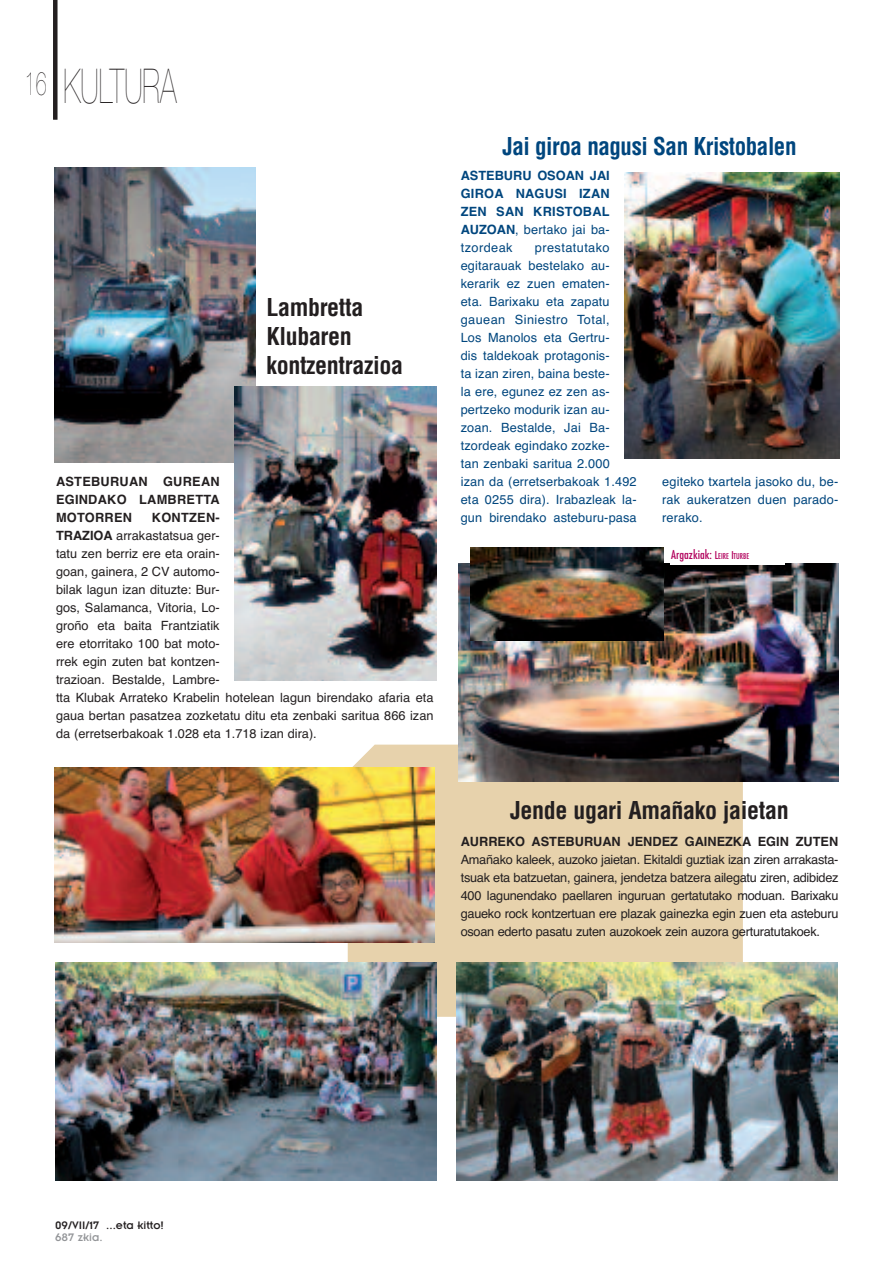
<style>
.page{position:relative;width:893px;height:1263px;background:#fff}
.page>*{position:absolute;margin:0;border:0;box-sizing:border-box;transform-origin:0 0}
.t1{font:200 48px "Helvetica Neue";color:#231f20;scale:.6 1}
.t2{font:700 condensed 24px/28.8px "Helvetica";letter-spacing:-.015em;color:#231f20}
.t3{font:700 condensed 24px "Helvetica";letter-spacing:-.02em;color:#00467e;scale:.96 1}
.t4{font:12.75px/18px "Helvetica";color:#231f20;text-align:justify}
.t5{font:12.75px/18px "Helvetica";letter-spacing:.01em;color:#00467e}
.t6{font:700 12.75px/18px "Helvetica";color:#231f20;text-align:justify}
.t7{font:700 12.75px/18px "Helvetica";letter-spacing:.02em;color:#00467e;text-align:justify}
.t8{font:12px "Insignia";color:#231f20}
.t9{font:500 condensed 12px "Futura";color:#b1015c}
.t10{font:12px "Insignia";color:#939598}
.s1{font-weight:700}
.s2{font-weight:400}
.s3{font-size:10.5px}
.s4{font-size:7.8px}
</style>
<div class="page">
<div style="left:348px;top:745px;width:395px;height:272px;background:#e7d2ac"></div>
<div style="left:53px;top:0;width:5px;height:120px;background:#231f20"></div>
<img style="left:625px;top:173px;width:214px;height:285px">
<img style="left:458px;top:563px;width:380px;height:218px">
<img style="left:54px;top:168px;width:202px;height:294px">
<img style="left:235px;top:386px;width:201px;height:295px">
<img style="left:457px;top:962px;width:380px;height:218px">
<img style="left:55px;top:768px;width:380px;height:175px">
<img style="left:56px;top:962px;width:380px;height:218px">
<img style="left:471px;top:548px;width:193px;height:93px">
<div style="left:670px;top:548px;width:114px;height:16px;background:#fff"></div>
<h1 class="t1" style="left:25px;top:59px;width:254px"><sup>16</sup> KULTURA</h1>
<h2 class="t2" style="left:266px;top:294px;width:138px">Lambretta<br>Klubaren kontzentrazioa</h2>
<p class="t6" style="left:56px;top:473px;width:165px">ASTEBURUAN GUREAN EGINDAKO LAMBRETTA MOTORREN</p>
<p class="t4" style="left:56px;top:509px;width:379px;text-align:left;text-indent:96px"><span class="s1">KONTZEN-<br>TRAZIOA</span> arrakastatsua ger-<br>tatu zen berriz ere eta orain-<br>goan, gainera, 2 CV automo-<br>bilak lagun izan dituzte: Bur-<br>gos, Salamanca, Vitoria, Lo-<br>groño eta baita Frantziatik<br>ere etorritako 100 bat moto-<br>rrek egin zuten bat kontzen-<br>trazioan. Bestalde, Lambre-<br>tta Klubak Arrateko Krabelin hotelean lagun birendako afaria eta gaua bertan pasatzea zozketatu ditu eta zenbaki saritua 866 izan da (erretserbakoak 1.028 eta 1.718 izan dira).</p>
<h2 class="t3" style="left:503px;top:133px;width:308px">Jai giroa nagusi San Kristobalen</h2>
<p class="t7" style="left:461px;top:167px;width:151px">ASTEBURU OSOAN JAI GIROA NAGUSI IZAN ZEN SAN KRISTOBAL AUZOAN<span class="s2">, bertako jai ba&shy;tzordeak</span></p>
<p class="t5" style="left:461px;top:239px;width:177px;text-indent:74px">prestatutako egitarauak bestelako au&shy;kerarik ez zuen ematen-<br>eta. Barixaku eta zapatu gauean Siniestro Total,<br>Los Manolos eta Gertru-<br>dis taldekoak protagonis-<br>ta izan ziren, baina beste-<br>la ere, egunez ez zen as&shy;pertzeko modurik izan au&shy;zoan. Bestalde, Jai Ba&shy;tzordeak egindako zozke-<br>tan zenbaki saritua 2.000 izan da (erretserbakoak 1.492 eta 0255 dira). Irabazleak la&shy;gun birendako asteburu-pasa</p>
<p class="t5" style="left:662px;top:473px;width:178px;text-align:justify">egiteko txartela jasoko du, be&shy;rak aukeratzen duen parado&shy;rerako.</p>
<p class="t9" style="left:671px;top:548px;width:79px">Argazkiak: <span class="s3">L</span><span class="s4">EIRE</span> <span class="s3">I</span><span class="s4">TURBE</span></p>
<h2 class="t2" style="left:510px;top:796px;width:280px">Jende ugari Amañako jaietan</h2>
<p class="t6" style="left:461px;top:833px;width:379px">AURREKO ASTEBURUAN JENDEZ GAINEZKA EGIN ZUTEN</p>
<p class="t4" style="left:461px;top:851px;width:379px">Amañako kaleek, auzoko jaietan. Ekitaldi guztiak izan ziren arrakasta&shy;tsuak eta batzuetan, gainera, jendetza batzera ailegatu ziren, adibidez 400 lagunendako paellaren inguruan gertatutako moduan. Barixaku gaueko rock kontzertuan ere plazak gainezka egin zuen eta asteburu osoan ederto pasatu zuten auzokoek zein auzora gerturatutakoek.</p>
<p class="t8" style="left:55px;top:1222px;width:110px">09/VII/17 ...eta kitto!</p>
<p class="t10" style="left:55px;top:1234px;width:49px">687 zkia.</p>
</div>
